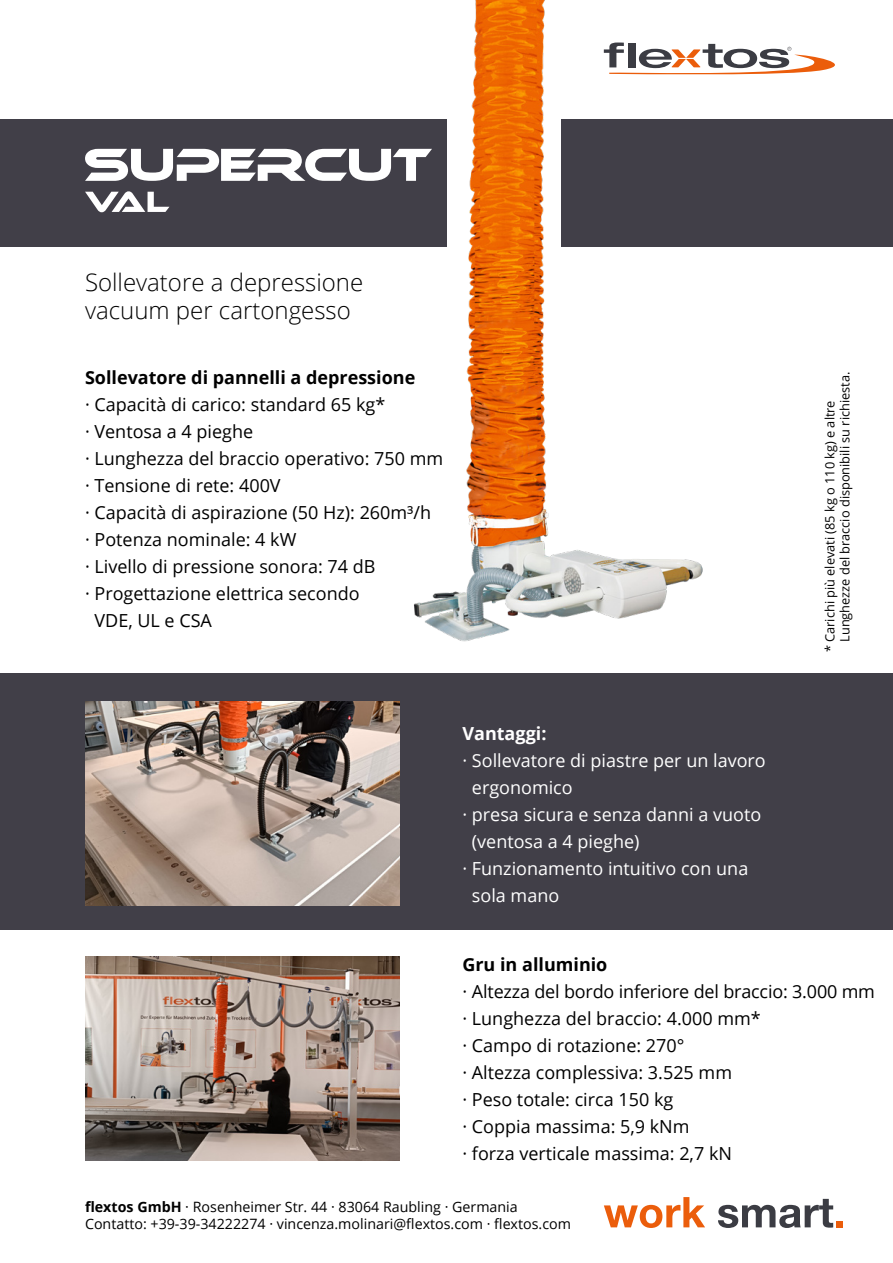
<style>
.page{position:relative;width:893px;height:1263px;background:#fff}
.page>*{position:absolute;margin:0;border:0;box-sizing:border-box;transform-origin:0 0}
.t1{font:300 24px/28.8px "Open Sans";color:#000}
.t2{font:18px/27px "Open Sans";color:#000}
.t3{font:18px "Open Sans";color:#fff}
.t4{font:700 18px "Open Sans";color:#000}
.t5{font:700 18px "Open Sans";color:#fff}
.t6{font:14.25px/17.1px "Open Sans";color:#000}
.t7{font:12.75px/15.3px "Open Sans";color:#000}
.s1{font-weight:700}
</style>
<div class="page">
<div style="left:0;top:119px;width:893px;height:128px;background:#413f48"></div>
<div style="left:0;top:673px;width:893px;height:256px;background:#413f48"></div>
<svg style="left:85px;top:149px;width:229px;height:32px"></svg>
<svg style="left:85px;top:191px;width:84px;height:21px"></svg>
<img style="left:314px;top:0;width:389px;height:642px">
<svg style="left:604px;top:43px;width:231px;height:33px"></svg>
<div style="left:836px;top:1221px;width:7px;height:6px;background:#eb5d0b"></div>
<svg style="left:718px;top:1199px;width:115px;height:29px"></svg>
<svg style="left:604px;top:1197px;width:101px;height:31px"></svg>
<img style="left:85px;top:702px;width:315px;height:204px">
<img style="left:85px;top:957px;width:315px;height:204px">
<h1 class="t1" style="left:85px;top:267px;width:280px">Sollevatore a depressione vacuum per cartongesso</h1>
<p class="t4" style="left:85px;top:364px;width:332px">Sollevatore di pannelli a depressione</p>
<p class="t2" style="left:85px;top:390px;width:302px">· Capacità di carico: standard 65 kg*</p>
<p class="t2" style="left:85px;top:417px;width:170px">· Ventosa a 4 pieghe</p>
<p class="t2" style="left:85px;top:444px;width:360px">· Lunghezza del braccio operativo: 750 mm</p>
<p class="t2" style="left:85px;top:471px;width:197px">· Tensione di rete: 400V</p>
<p class="t2" style="left:85px;top:498px;width:348px">· Capacità di aspirazione (50 Hz): 260m³/h</p>
<p class="t2" style="left:85px;top:525px;width:213px">· Potenza nominale: 4 kW</p>
<p class="t2" style="left:85px;top:552px;width:292px">· Livello di pressione sonora: 74 dB</p>
<p class="t2" style="left:85px;top:579px;width:276px">· Progettazione elettrica secondo</p>
<p class="t2" style="left:95px;top:606px;width:119px">VDE, UL e CSA</p>
<p class="t7" style="left:822px;top:642px;width:272px;text-indent:-10px;rotate:-90deg">* Carichi più elevati (85 kg o 110 kg) e altre<br>Lunghezze del braccio disponibili su richiesta.</p>
<p class="t5" style="left:462px;top:721px;width:86px">Vantaggi:</p>
<p class="t3" style="left:462px;top:748px;width:305px">· Sollevatore di piastre per un lavoro</p>
<p class="t3" style="left:472px;top:775px;width:102px">ergonomico</p>
<p class="t3" style="left:462px;top:802px;width:300px">· presa sicura e senza danni a vuoto</p>
<p class="t3" style="left:472px;top:829px;width:169px">(ventosa a 4 pieghe)</p>
<p class="t3" style="left:462px;top:856px;width:287px">· Funzionamento intuitivo con una</p>
<p class="t3" style="left:472px;top:883px;width:89px">sola mano</p>
<p class="t4" style="left:462px;top:951px;width:147px">Gru in alluminio</p>
<p class="t2" style="left:462px;top:977px;width:414px">· Altezza del bordo inferiore del braccio: 3.000 mm · Lunghezza del braccio: 4.000 mm*<br>· Campo di rotazione: 270°<br>· Altezza complessiva: 3.525 mm<br>· Peso totale: circa 150 kg<br>· Coppia massima: 5,9 kNm<br>· forza verticale massima: 2,7 kN</p>
<p class="t6" style="left:85px;top:1197px;width:487px"><span class="s1">flextos GmbH</span> · Rosenheimer Str. 44 · 83064 Raubling · Germania<br>Contatto: +39-39-34222274 · vincenza.molinari@flextos.com · flextos.com</p>
</div>
